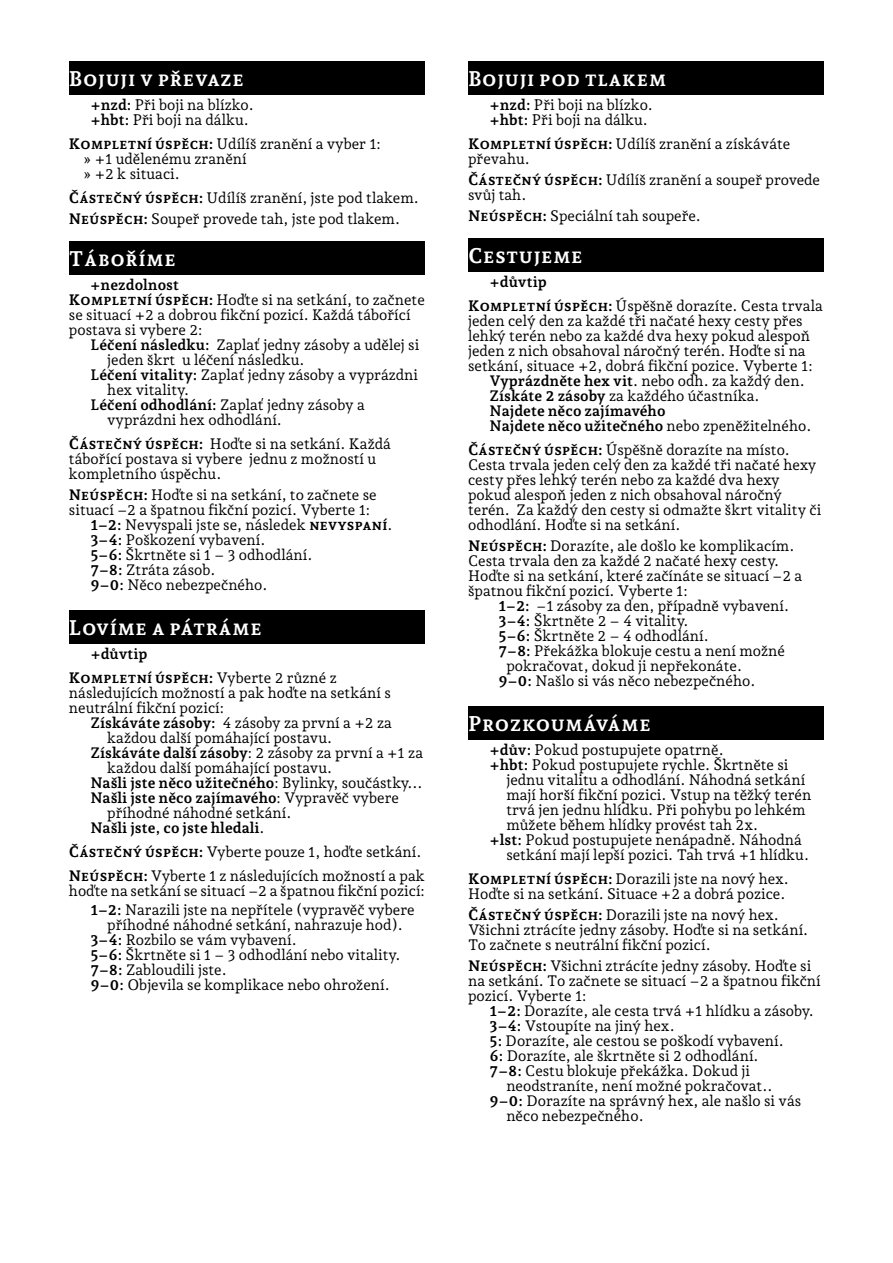
<style>
.page{position:relative;width:893px;height:1263px;background:#fff}
.page>*{position:absolute;margin:0;border:0;box-sizing:border-box;transform-origin:0 0}
.t1{font:800 21px "Andada Pro";color:#fff}
.t2{font:15px/15px "Andada Pro";color:#000}
.t3{font:700 15px "Andada Pro";color:#000}
.t4{font:800 15px/24px "Andada Pro";letter-spacing:-.025em;color:#000}
.s1{font-weight:700}
.s2{font-weight:800}
.s3{font-weight:400}
</style>
<div class="page">
<div style="left:69px;top:61px;width:356px;height:34px;background:#000"></div>
<div style="left:69px;top:241px;width:356px;height:34px;background:#000"></div>
<div style="left:69px;top:610px;width:356px;height:34px;background:#000"></div>
<div style="left:468px;top:61px;width:356px;height:34px;background:#000"></div>
<div style="left:468px;top:238px;width:356px;height:34px;background:#000"></div>
<div style="left:468px;top:706px;width:356px;height:34px;background:#000"></div>
<h1 class="t1" style="left:69px;top:66px;width:177px">Bojuji v převaze</h1>
<p class="t2" style="left:90px;top:97px;width:165px"><span class="s1">+nzd:</span> Při boji na blízko. <span class="s1">+hbt:</span> Při boji na dálku.</p>
<p class="t2" style="left:84px;top:136px;width:299px;text-indent:-15px"><span class="s2">Kompletní úspěch:</span> Udílíš zranění a vyber 1: » +1 udělenému zranění<br>» +2 k situaci.</p>
<p class="t2" style="left:69px;top:187px;width:351px;line-height:21px"><span class="s2">Částečný úspěch:</span> Udílíš zranění, jste pod tlakem.<br><span class="s2">Neúspěch:</span> Soupeř provede tah, jste pod tlakem.</p>
<h1 class="t1" style="left:69px;top:246px;width:109px">Táboříme</h1>
<p class="t2" style="left:69px;top:277px;width:357px;text-indent:21px"><span class="s1">+nezdolnost<br></span><span class="s2">Kompletní úspěch:</span> Hoďte si na setkání, to začnete se situací +2 a dobrou fikční pozicí. Každá tábořící postava si vybere 2:</p>
<p class="t2" style="left:90px;top:337px;width:330px"><span class="s1">Léčení následku:</span> Zaplať jedny zásoby a udělej si</p>
<p class="t2" style="left:107px;top:352px;width:199px">jeden škrt u léčení následku.</p>
<p class="t2" style="left:90px;top:367px;width:329px"><span class="s1">Léčení vitality:</span> Zaplať jedny zásoby a vyprázdni</p>
<p class="t2" style="left:107px;top:382px;width:83px">hex vitality.</p>
<p class="t2" style="left:90px;top:397px;width:276px"><span class="s1">Léčení odhodlání:</span> Zaplať jedny zásoby a</p>
<p class="t2" style="left:107px;top:412px;width:176px">vyprázdni hex odhodlání.</p>
<p class="t2" style="left:69px;top:436px;width:323px"><span class="s2">Částečný úspěch:</span> Hoďte si na setkání. Každá tábořící postava si vybere jednu z možností u kompletního úspěchu.</p>
<p class="t2" style="left:69px;top:487px;width:309px"><span class="s2">Neúspěch:</span> Hoďte si na setkání, to začnete se</p>
<p class="t2" style="left:69px;top:502px;width:303px">situací –2 a špatnou fikční pozicí. Vyberte 1:</p>
<p class="t2" style="left:90px;top:517px;width:304px"><span class="s1">1–2:</span> Nevyspali jste se, následek <span class="s2">nevyspaní</span>.</p>
<p class="t2" style="left:90px;top:532px;width:177px"><span class="s1">3–4:</span> Poškození vybavení.</p>
<p class="t2" style="left:90px;top:547px;width:224px"><span class="s1">5–6:</span> Škrtněte si 1 – 3 odhodlání.</p>
<p class="t2" style="left:90px;top:562px;width:127px"><span class="s1">7–8:</span> Ztráta zásob.</p>
<p class="t2" style="left:90px;top:577px;width:179px"><span class="s1">9–0:</span> Něco nebezpečného.</p>
<h1 class="t1" style="left:69px;top:615px;width:195px">Lovíme a pátráme</h1>
<p class="t4" style="left:69px;top:641px;width:269px;text-indent:21px"><span class="s1">+důvtip<br></span>Kompletní úspěch: <span class="s3">Vyberte 2 různé z</span></p>
<p class="t2" style="left:69px;top:685px;width:323px">následujících možností a pak hoďte na setkání s neutrální fikční pozicí:</p>
<p class="t2" style="left:90px;top:715px;width:303px"><span class="s1">Získáváte zásoby:</span> 4 zásoby za první a +2 za</p>
<p class="t2" style="left:107px;top:730px;width:226px">každou další pomáhající postavu.</p>
<p class="t3" style="left:90px;top:743px;width:334px">Získáváte další zásoby<span class="s3">: 2 zásoby za první a +1 za</span></p>
<p class="t2" style="left:107px;top:760px;width:226px">každou další pomáhající postavu.</p>
<p class="t3" style="left:90px;top:773px;width:334px">Našli jste něco užitečného<span class="s3">: Bylinky, součástky...</span></p>
<p class="t3" style="left:90px;top:788px;width:310px">Našli jste něco zajímavého<span class="s3">: Vypravěč vybere</span></p>
<p class="t2" style="left:107px;top:805px;width:186px">příhodné náhodné setkání.</p>
<p class="t3" style="left:90px;top:818px;width:176px">Našli jste, co jste hledali<span class="s3">.</span></p>
<p class="t2" style="left:69px;top:839px;width:357px;line-height:24px"><span class="s2">Částečný úspěch:</span> Vyberte pouze 1, hoďte setkání.<br><span class="s2">Neúspěch:</span> Vyberte 1 z následujících možností a pak</p>
<p class="t2" style="left:90px;top:880px;width:336px;line-height:19.5px;text-indent:-21px">hoďte na setkání se situací –2 a špatnou fikční pozicí:<br><span class="s1">1–2:</span> Narazili jste na nepřítele (vypravěč vybere</p>
<p class="t2" style="left:90px;top:917px;width:314px;text-indent:17px">příhodné náhodné setkání, nahrazuje hod).<br><span class="s1">3–4:</span> Rozbilo se vám vybavení.<br><span class="s1">5–6:</span> Škrtněte si 1 – 3 odhodlání nebo vitality.<br><span class="s1">7–8:</span> Zabloudili jste.<br><span class="s1">9–0:</span> Objevila se komplikace nebo ohrožení.</p>
<h1 class="t1" style="left:468px;top:66px;width:200px">Bojuji pod tlakem</h1>
<p class="t2" style="left:489px;top:97px;width:165px"><span class="s1">+nzd:</span> Při boji na blízko. <span class="s1">+hbt:</span> Při boji na dálku.</p>
<p class="t2" style="left:468px;top:136px;width:324px"><span class="s2">Kompletní úspěch:</span> Udílíš zranění a získáváte převahu.</p>
<p class="t2" style="left:468px;top:172px;width:353px"><span class="s2">Částečný úspěch:</span> Udílíš zranění a soupeř provede svůj tah.</p>
<p class="t2" style="left:468px;top:208px;width:234px"><span class="s2">Neúspěch:</span> Speciální tah soupeře.</p>
<h1 class="t1" style="left:468px;top:243px;width:116px">Cestujeme</h1>
<p class="t2" style="left:468px;top:269px;width:356px;line-height:24px;text-indent:21px"><span class="s1">+důvtip<br></span><span class="s2">Kompletní úspěch:</span> Úspěšně dorazíte. Cesta trvala</p>
<p class="t2" style="left:468px;top:313px;width:336px">jeden celý den za každé tři načaté hexy cesty přes</p>
<p class="t2" style="left:468px;top:328px;width:343px">lehký terén nebo za každé dva hexy pokud alespoň</p>
<p class="t2" style="left:468px;top:343px;width:339px">jeden z nich obsahoval náročný terén. Hoďte si na</p>
<p class="t2" style="left:468px;top:358px;width:346px">setkání, situace +2, dobrá fikční pozice. Vyberte 1:</p>
<p class="t2" style="left:489px;top:373px;width:317px"><span class="s1">Vyprázdněte hex vit</span>. nebo odh. za každý den.</p>
<p class="t2" style="left:489px;top:388px;width:272px"><span class="s1">Získáte 2 zásoby</span> za každého účastníka.</p>
<p class="t3" style="left:489px;top:401px;width:178px">Najdete něco zajímavého</p>
<p class="t3" style="left:489px;top:416px;width:323px">Najdete něco užitečného <span class="s3">nebo zpeněžitelného.</span></p>
<p class="t2" style="left:468px;top:442px;width:355px"><span class="s2">Částečný úspěch:</span> Úspěšně dorazíte na místo.<br>Cesta trvala jeden celý den za každé tři načaté hexy cesty přes lehký terén nebo za každé dva hexy pokud alespoň jeden z nich obsahoval náročný terén. Za každý den cesty si odmažte škrt vitality či odhodlání. Hoďte si na setkání.</p>
<p class="t2" style="left:468px;top:538px;width:336px"><span class="s2">Neúspěch:</span> Dorazíte, ale došlo ke komplikacím.<br>Cesta trvala den za každé 2 načaté hexy cesty.<br>Hoďte si na setkání, které začínáte se situací –2 a špatnou fikční pozicí. Vyberte 1:</p>
<p class="t2" style="left:498px;top:598px;width:292px"><span class="s1">1–2:</span> –1 zásoby za den, případně vybavení.</p>
<p class="t2" style="left:498px;top:613px;width:192px"><span class="s1">3–4:</span> Škrtněte 2 – 4 vitality.</p>
<p class="t2" style="left:498px;top:628px;width:212px"><span class="s1">5–6:</span> Škrtněte 2 – 4 odhodlání.</p>
<p class="t2" style="left:498px;top:643px;width:288px"><span class="s1">7–8:</span> Překážka blokuje cestu a není možné</p>
<p class="t2" style="left:506px;top:658px;width:237px">pokračovat, dokud ji nepřekonáte.</p>
<p class="t2" style="left:498px;top:673px;width:258px"><span class="s1">9–0:</span> Našlo si vás něco nebezpečného.</p>
<h1 class="t1" style="left:468px;top:711px;width:185px">Prozkoumáváme</h1>
<p class="t2" style="left:489px;top:742px;width:236px"><span class="s1">+dův:</span> Pokud postupujete opatrně.</p>
<p class="t2" style="left:489px;top:757px;width:301px"><span class="s1">+hbt:</span> Pokud postupujete rychle. Škrtněte si</p>
<p class="t2" style="left:506px;top:772px;width:300px">jednu vitalitu a odhodlání. Náhodná setkání</p>
<p class="t2" style="left:506px;top:787px;width:306px">mají horší fikční pozici. Vstup na těžký terén</p>
<p class="t2" style="left:506px;top:802px;width:301px">trvá jen jednu hlídku. Při pohybu po lehkém</p>
<p class="t2" style="left:506px;top:817px;width:253px">můžete během hlídky provést tah 2x.</p>
<p class="t2" style="left:489px;top:832px;width:314px"><span class="s1">+lst:</span> Pokud postupujete nenápadně. Náhodná</p>
<p class="t2" style="left:506px;top:847px;width:304px">setkání mají lepší pozici. Tah trvá +1 hlídku.</p>
<p class="t2" style="left:468px;top:871px;width:322px"><span class="s2">Kompletní úspěch:</span> Dorazili jste na nový hex.<br>Hoďte si na setkání. Situace +2 a dobrá pozice.</p>
<p class="t2" style="left:468px;top:907px;width:342px"><span class="s2">Částečný úspěch:</span> Dorazili jste na nový hex.<br>Všichni ztrácíte jedny zásoby. Hoďte si na setkání.<br>To začnete s neutrální fikční pozicí.</p>
<p class="t2" style="left:468px;top:958px;width:354px"><span class="s2">Neúspěch:</span> Všichni ztrácíte jedny zásoby. Hoďte si na setkání. To začnete se situací –2 a špatnou fikční pozicí. Vyberte 1:</p>
<p class="t2" style="left:489px;top:1003px;width:326px"><span class="s1">1–2:</span> Dorazíte, ale cesta trvá +1 hlídku a zásoby.</p>
<p class="t2" style="left:489px;top:1018px;width:187px"><span class="s1">3–4:</span> Vstoupíte na jiný hex.</p>
<p class="t2" style="left:489px;top:1033px;width:296px"><span class="s1">5:</span> Dorazíte, ale cestou se poškodí vybavení.</p>
<p class="t2" style="left:489px;top:1048px;width:271px"><span class="s1">6:</span> Dorazíte, ale škrtněte si 2 odhodlání.</p>
<p class="t2" style="left:489px;top:1063px;width:262px"><span class="s1">7–8:</span> Cestu blokuje překážka. Dokud ji</p>
<p class="t2" style="left:506px;top:1078px;width:267px">neodstraníte, není možné pokračovat..</p>
<p class="t2" style="left:489px;top:1093px;width:313px"><span class="s1">9–0:</span> Dorazíte na správný hex, ale našlo si vás</p>
<p class="t2" style="left:506px;top:1108px;width:139px">něco nebezpečného.</p>
</div>
